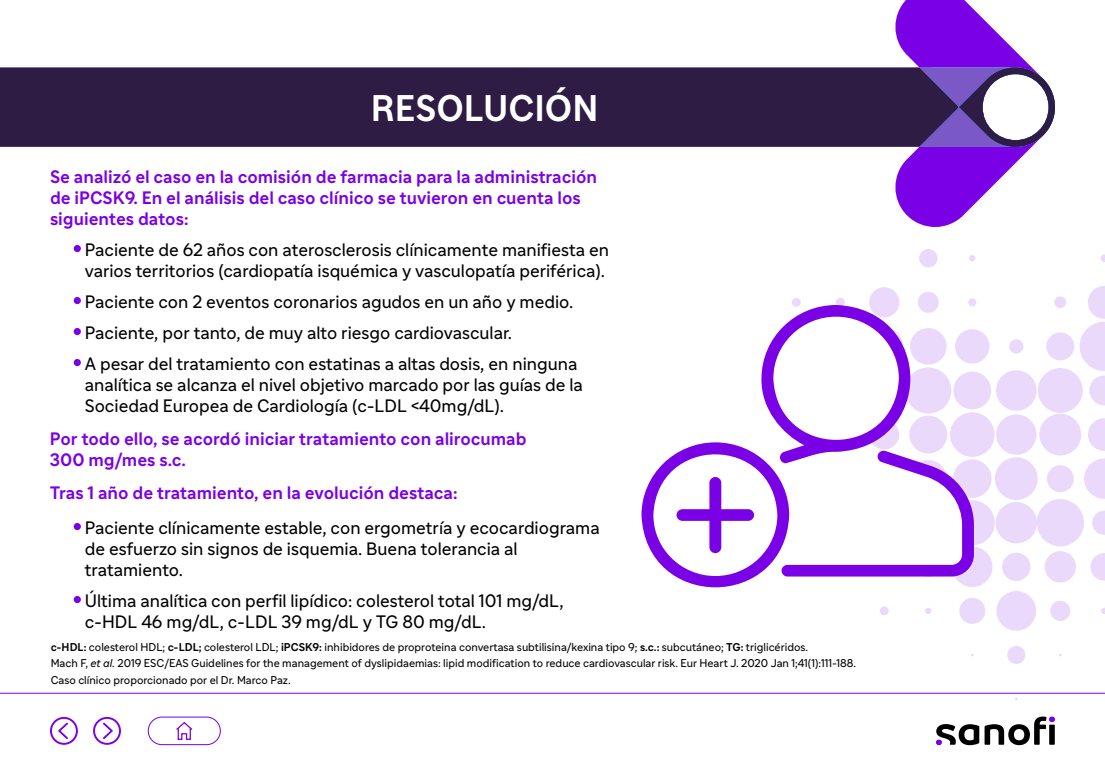
<style>
.page{position:relative;width:1105px;height:768px;background:#fff}
.page>*{position:absolute;margin:0;border:0;box-sizing:border-box;transform-origin:0 0}
.t1{font:700 36px "Sanofi Sans";color:#fff}
.t2{font:17.5px/21px "Sanofi Sans";color:#000}
.t3{font:700 17.5px/21px "Sanofi Sans";color:#7a00e6}
.t4{font:11px/16.2px "Sanofi Sans";color:#000}
.s1{font-weight:700}
.s2{font-style:italic}
</style>
<div class="page">
<div style="left:0;top:67px;width:892px;height:80px;background:#2e1c44"></div>
<svg style="left:892px;top:0;width:163px;height:227px"></svg>
<img style="left:1015px;top:67px;width:25px;height:9px">
<svg style="left:936px;top:724px;width:43px;height:21px"></svg>
<svg style="left:985px;top:717px;width:70px;height:28px"></svg>
<hr style="left:0;top:693px;width:1105px;height:1px;background:#7a00e6">
<div style="left:1038px;top:368px;width:45px;height:45px;background:#ebd9fb;border-radius:50%"></div>
<div style="left:1039px;top:414px;width:42px;height:42px;background:#ebd9fb;border-radius:50%"></div>
<div style="left:1047px;top:465px;width:27px;height:27px;background:#ebd9fb;border-radius:50%"></div>
<div style="left:1037px;top:499px;width:47px;height:47px;background:#ebd9fb;border-radius:50%"></div>
<div style="left:1045px;top:551px;width:31px;height:32px;background:#ebd9fb;border-radius:50%"></div>
<div style="left:1050px;top:601px;width:20px;height:20px;background:#ebd9fb;border-radius:50%"></div>
<div style="left:1046px;top:332px;width:28px;height:28px;background:#ebd9fb;border-radius:50%"></div>
<div style="left:1054px;top:296px;width:12px;height:12px;background:#ebd9fb;border-radius:50%"></div>
<div style="left:995px;top:457px;width:43px;height:43px;background:#ebd9fb;border-radius:50%"></div>
<div style="left:996px;top:414px;width:40px;height:41px;background:#ebd9fb;border-radius:50%"></div>
<div style="left:996px;top:370px;width:41px;height:41px;background:#ebd9fb;border-radius:50%"></div>
<div style="left:1009px;top:339px;width:14px;height:15px;background:#ebd9fb;border-radius:50%"></div>
<div style="left:996px;top:502px;width:41px;height:41px;background:#ebd9fb;border-radius:50%"></div>
<div style="left:1002px;top:553px;width:29px;height:28px;background:#ebd9fb;border-radius:50%"></div>
<div style="left:996px;top:591px;width:40px;height:40px;background:#ebd9fb;border-radius:50%"></div>
<div style="left:1007px;top:646px;width:18px;height:18px;background:#ebd9fb;border-radius:50%"></div>
<svg style="left:1088px;top:418px;width:17px;height:33px"></svg>
<svg style="left:1101px;top:254px;width:4px;height:8px"></svg>
<svg style="left:1080px;top:286px;width:25px;height:119px"></svg>
<svg style="left:1084px;top:458px;width:21px;height:41px"></svg>
<svg style="left:1092px;top:511px;width:13px;height:24px"></svg>
<svg style="left:1101px;top:608px;width:4px;height:6px"></svg>
<svg style="left:1090px;top:553px;width:15px;height:28px"></svg>
<div style="left:969px;top:255px;width:7px;height:6px;background:#ebd9fb;border-radius:50%"></div>
<div style="left:955px;top:329px;width:35px;height:35px;background:#ebd9fb;border-radius:50%"></div>
<div style="left:968px;top:298px;width:8px;height:8px;background:#ebd9fb;border-radius:50%"></div>
<div style="left:953px;top:372px;width:38px;height:37px;background:#ebd9fb;border-radius:50%"></div>
<div style="left:950px;top:412px;width:45px;height:45px;background:#ebd9fb;border-radius:50%"></div>
<div style="left:950px;top:500px;width:45px;height:45px;background:#ebd9fb;border-radius:50%"></div>
<div style="left:953px;top:459px;width:39px;height:39px;background:#ebd9fb;border-radius:50%"></div>
<div style="left:952px;top:547px;width:41px;height:40px;background:#ebd9fb;border-radius:50%"></div>
<div style="left:959px;top:598px;width:26px;height:26px;background:#ebd9fb;border-radius:50%"></div>
<div style="left:918px;top:292px;width:21px;height:21px;background:#ebd9fb;border-radius:50%"></div>
<svg style="left:919px;top:249px;width:19px;height:19px"></svg>
<div style="left:925px;top:608px;width:7px;height:6px;background:#ebd9fb;border-radius:50%"></div>
<div style="left:869px;top:287px;width:30px;height:30px;background:#ebd9fb;border-radius:50%"></div>
<div style="left:880px;top:606px;width:9px;height:9px;background:#ebd9fb;border-radius:50%"></div>
<div style="left:836px;top:298px;width:9px;height:9px;background:#ebd9fb;border-radius:50%"></div>
<div style="left:792px;top:298px;width:9px;height:9px;background:#ebd9fb;border-radius:50%"></div>
<svg style="left:641px;top:305px;width:333px;height:306px"></svg>
<svg style="left:93px;top:717px;width:28px;height:28px"></svg>
<div style="left:95px;top:719px;width:24px;height:24px;background:#fff;border-radius:50%"></div>
<svg style="left:103px;top:723px;width:10px;height:16px"></svg>
<svg style="left:50px;top:717px;width:28px;height:28px"></svg>
<div style="left:52px;top:719px;width:24px;height:24px;background:#fff;border-radius:50%"></div>
<svg style="left:58px;top:723px;width:10px;height:16px"></svg>
<svg style="left:176px;top:721px;width:17px;height:19px"></svg>
<div style="left:148px;top:717px;width:73px;height:28px;border:1px solid #7a00e6;border-radius:14px"></div>
<div style="left:74px;top:245px;width:7px;height:7px;background:#7a00e6;border-radius:50%"></div>
<div style="left:74px;top:297px;width:7px;height:7px;background:#7a00e6;border-radius:50%"></div>
<div style="left:74px;top:328px;width:7px;height:7px;background:#7a00e6;border-radius:50%"></div>
<div style="left:74px;top:359px;width:7px;height:7px;background:#7a00e6;border-radius:50%"></div>
<div style="left:74px;top:523px;width:7px;height:7px;background:#7a00e6;border-radius:50%"></div>
<div style="left:74px;top:596px;width:7px;height:7px;background:#7a00e6;border-radius:50%"></div>
<h1 class="t1" style="left:371px;top:86px;width:229px">RESOLUCIÓN</h1>
<p class="t3" style="left:50px;top:166px;width:549px">Se analizó el caso en la comisión de farmacia para la administración de iPCSK9. En el análisis del caso clínico se tuvieron en cuenta los siguientes datos:</p>
<p class="t2" style="left:85px;top:239px;width:526px">Paciente de 62 años con aterosclerosis clínicamente manifiesta en varios territorios (cardiopatía isquémica y vasculopatía periférica).</p>
<p class="t2" style="left:85px;top:286px;width:494px;line-height:31px">Paciente con 2 eventos coronarios agudos en un año y medio.<br>Paciente, por tanto, de muy alto riesgo cardiovascular.<br>A pesar del tratamiento con estatinas a altas dosis, en ninguna</p>
<p class="t2" style="left:85px;top:374px;width:500px">analítica se alcanza el nivel objetivo marcado por las guías de la<br>Sociedad Europea de Cardiología (c-LDL &lt;40mg/dL).</p>
<p class="t3" style="left:50px;top:428px;width:478px">Por todo ello, se acordó iniciar tratamiento con alirocumab<br>300 mg/mes s.c.</p>
<p class="t3" style="left:50px;top:482px;width:409px">Tras 1 año de tratamiento, en la evolución destaca:</p>
<p class="t2" style="left:85px;top:517px;width:516px">Paciente clínicamente estable, con ergometría y ecocardiograma de esfuerzo sin signos de isquemia. Buena tolerancia al tratamiento.</p>
<p class="t2" style="left:85px;top:590px;width:480px">Última analítica con perfil lipídico: colesterol total 101 mg/dL, c-HDL 46 mg/dL, c-LDL 39 mg/dL y TG 80 mg/dL.</p>
<p class="t4" style="left:51px;top:639px;width:807px"><span class="s1">c-HDL:</span> colesterol HDL; <span class="s1">c-LDL;</span> colesterol LDL; <span class="s1">iPCSK9:</span> inhibidores de proproteina convertasa subtilisina/kexina tipo 9; <span class="s1">s.c.:</span> subcutáneo; <span class="s1">TG:</span> triglicéridos.<br>Mach F, <span class="s2">et al.</span> 2019 ESC/EAS Guidelines for the management of dyslipidaemias: lipid modification to reduce cardiovascular risk. Eur Heart J. 2020 Jan 1;41(1):111-188.<br>Caso clínico proporcionado por el Dr. Marco Paz.</p>
</div>
